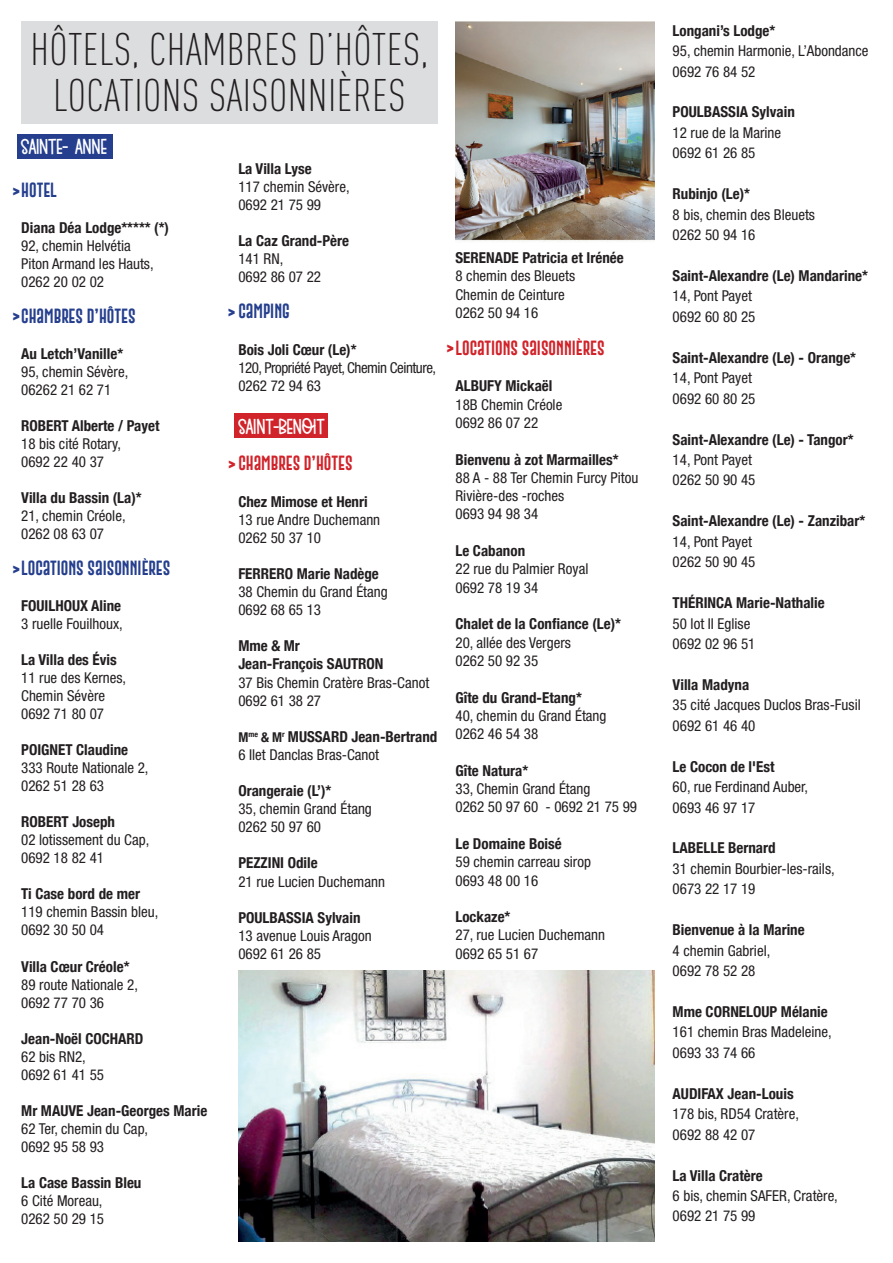
<style>
.page{position:relative;width:893px;height:1263px;background:#fff}
.page>*{position:absolute;margin:0;border:0;box-sizing:border-box;transform-origin:0 0}
.t1{font:300 45px/45.9px "DIN Cond";letter-spacing:.01em;color:#231f20;text-align:center}
.t2{font:21px "Holiday Planner";color:#fff}
.t3{font:700 21px "Bison";color:#253f8e}
.t4{font:700 21px "Bison";color:#d1232a}
.t5{font:condensed 15px/20.4px "Helvetica Neue";color:#231f20}
.t6{font:700 condensed 15px/18.1px "Helvetica Neue";color:#231f20}
.t7{font:15px "Gobold Extra 2";color:#253f8e}
.t8{font:condensed 15px/18.1px "Helvetica Neue";letter-spacing:-.03em;color:#231f20}
.t9{font:15px "Gobold Extra 2";color:#d1232a}
.s1{font-weight:700;font-size:13.5px}
.s2{font-weight:700}
</style>
<div class="page">
<div style="left:17px;top:134px;width:95px;height:25px;background:#253f8e"></div>
<div style="left:234px;top:413px;width:94px;height:25px;background:#d1232a"></div>
<img style="left:238px;top:970px;width:417px;height:272px">
<div style="left:21px;top:21px;width:416px;height:102px;background:#dcdddf"></div>
<img style="left:455px;top:21px;width:200px;height:221px">
<h1 class="t1" style="left:30px;top:27px;width:399px">HÔTELS, CHAMBRES D’HÔTES,<br>LOCATIONS SAISONNIÈRES</h1>
<h2 class="t2" style="left:21px;top:134px;width:87px">SAINTE- ANNE</h2>
<p class="t7" style="left:21px;top:180px;width:37px">HOTEL</p>
<p class="t6" style="left:21px;top:219px;width:149px">Diana Déa Lodge***** (*)</p>
<p class="t5" style="left:21px;top:237px;width:134px;line-height:18px">92, chemin Helvétia<br>Piton Armand les Hauts,<br>0262 20 02 02</p>
<p class="t7" style="left:21px;top:306px;width:116px">CHAMBRES D’HÔTES</p>
<p class="t6" style="left:21px;top:345px;width:103px">Au Letch’Vanille*</p>
<p class="t5" style="left:21px;top:363px;width:109px;line-height:18px">95, chemin Sévère,<br>06262 21 62 71</p>
<p class="t6" style="left:21px;top:417px;width:140px">ROBERT Alberte / Payet</p>
<p class="t5" style="left:21px;top:435px;width:101px;line-height:18px">18 bis cité Rotary,<br>0692 22 40 37</p>
<p class="t6" style="left:21px;top:489px;width:122px">Villa du Bassin (La)*</p>
<p class="t5" style="left:21px;top:507px;width:106px;line-height:18px">21, chemin Créole,<br>0262 08 63 07</p>
<p class="t7" style="left:21px;top:558px;width:151px">LOCATIONS SAISONNIÈRES</p>
<p class="t6" style="left:21px;top:597px;width:102px">FOUILHOUX Aline</p>
<p class="t5" style="left:21px;top:614px;width:103px">3 ruelle Fouilhoux,</p>
<p class="t6" style="left:21px;top:651px;width:97px">La Villa des Évis</p>
<p class="t5" style="left:21px;top:669px;width:106px;line-height:18px">11 rue des Kernes,<br>Chemin Sévère<br>0692 71 80 07</p>
<p class="t6" style="left:21px;top:741px;width:108px">POIGNET Claudine</p>
<p class="t5" style="left:21px;top:759px;width:129px;line-height:18px">333 Route Nationale 2,<br>0262 51 28 63</p>
<p class="t6" style="left:21px;top:813px;width:95px">ROBERT Joseph</p>
<p class="t5" style="left:21px;top:831px;width:130px;line-height:18px">02 lotissement du Cap,<br>0692 18 82 41</p>
<p class="t6" style="left:21px;top:885px;width:120px">Ti Case bord de mer</p>
<p class="t5" style="left:21px;top:903px;width:139px;line-height:18px">119 chemin Bassin bleu,<br>0692 30 50 04</p>
<p class="t6" style="left:21px;top:957px;width:110px">Villa Cœur Créole*</p>
<p class="t5" style="left:21px;top:975px;width:118px;line-height:18px">89 route Nationale 2,<br>0692 77 70 36</p>
<p class="t6" style="left:21px;top:1029px;width:124px">Jean-Noël COCHARD</p>
<p class="t5" style="left:21px;top:1047px;width:84px;line-height:18px">62 bis RN2,<br>0692 61 41 55</p>
<p class="t6" style="left:21px;top:1101px;width:188px">Mr MAUVE Jean-Georges Marie</p>
<p class="t5" style="left:21px;top:1119px;width:128px;line-height:18px">62 Ter, chemin du Cap,<br>0692 95 58 93</p>
<p class="t6" style="left:21px;top:1173px;width:122px">La Case Bassin Bleu</p>
<p class="t5" style="left:21px;top:1191px;width:84px;line-height:18px">6 Cité Moreau,<br>0262 50 29 15</p>
<h2 class="t3" style="left:12px;top:180px;width:9px">&gt;</h2>
<h2 class="t3" style="left:12px;top:305px;width:9px">&gt;</h2>
<h2 class="t3" style="left:12px;top:558px;width:9px">&gt;</h2>
<p class="t6" style="left:238px;top:159px;width:75px">La Villa Lyse</p>
<p class="t5" style="left:238px;top:177px;width:113px;line-height:18.1px">117 chemin Sévère,<br>0692 21 75 99</p>
<p class="t6" style="left:238px;top:231px;width:112px">La Caz Grand-Père</p>
<p class="t5" style="left:238px;top:250px;width:84px;line-height:18.1px">141 RN,<br>0692 86 07 22</p>
<p class="t7" style="left:238px;top:301px;width:53px">CAMPING</p>
<p class="t6" style="left:238px;top:340px;width:120px">Bois Joli Cœur (Le)*</p>
<p class="t8" style="left:238px;top:358px;width:199px">120, Propriété Payet, Chemin Ceinture,<br>0262 72 94 63</p>
<h2 class="t2" style="left:238px;top:415px;width:88px">SAINT-BENOIT</h2>
<p class="t9" style="left:238px;top:454px;width:116px">CHAMBRES D’HÔTES</p>
<p class="t6" style="left:238px;top:492px;width:131px">Chez Mimose et Henri</p>
<p class="t5" style="left:238px;top:510px;width:143px;line-height:18.1px">13 rue Andre Duchemann<br>0262 50 37 10</p>
<p class="t6" style="left:238px;top:564px;width:142px">FERRERO Marie Nadège</p>
<p class="t5" style="left:238px;top:583px;width:151px;line-height:18.1px">38 Chemin du Grand Étang<br>0692 68 65 13</p>
<p class="t6" style="left:238px;top:637px;width:147px">Mme &amp; Mr<br>Jean-François SAUTRON</p>
<p class="t5" style="left:238px;top:673px;width:192px;line-height:18.1px">37 Bis Chemin Cratère Bras-Canot<br>0692 61 38 27</p>
<p class="t5" style="left:238px;top:727px;width:201px;line-height:18.1px"><span class="s1">M</span><sup>me</sup> <span class="s1">&amp; M</span><sup>r</sup> <span class="s2">MUSSARD Jean-Bertrand<br></span>6 Ilet Danclas Bras-Canot</p>
<p class="t6" style="left:238px;top:781px;width:95px">Orangeraie (L’)*</p>
<p class="t5" style="left:238px;top:800px;width:135px;line-height:18.1px">35, chemin Grand Étang<br>0262 50 97 60</p>
<p class="t6" style="left:238px;top:854px;width:81px">PEZZINI Odile</p>
<p class="t5" style="left:238px;top:871px;width:148px">21 rue Lucien Duchemann</p>
<p class="t6" style="left:238px;top:908px;width:124px">POULBASSIA Sylvain</p>
<p class="t5" style="left:238px;top:926px;width:135px;line-height:18.1px">13 avenue Louis Aragon<br>0692 61 26 85</p>
<h2 class="t3" style="left:228px;top:301px;width:9px">&gt;</h2>
<h2 class="t4" style="left:228px;top:453px;width:9px">&gt;</h2>
<p class="t6" style="left:455px;top:249px;width:170px">SERENADE Patricia et Irénée</p>
<p class="t5" style="left:455px;top:267px;width:121px;line-height:18.3px">8 chemin des Bleuets<br>Chemin de Ceinture<br>0262 50 94 16</p>
<p class="t9" style="left:455px;top:338px;width:151px">LOCATIONS SAISONNIÈRES</p>
<p class="t6" style="left:455px;top:377px;width:98px">ALBUFY Mickaël</p>
<p class="t5" style="left:455px;top:395px;width:108px;line-height:18.3px">18B Chemin Créole<br>0692 86 07 22</p>
<p class="t6" style="left:455px;top:450px;width:165px">Bienvenu à zot Marmailles*</p>
<p class="t5" style="left:455px;top:468px;width:184px;line-height:18.3px">88 A - 88 Ter Chemin Furcy Pitou<br>Rivière-des -roches<br>0693 94 98 34</p>
<p class="t6" style="left:455px;top:541px;width:71px">Le Cabanon</p>
<p class="t5" style="left:455px;top:560px;width:134px;line-height:18.3px">22 rue du Palmier Royal<br>0692 78 19 34</p>
<p class="t6" style="left:455px;top:615px;width:167px">Chalet de la Confiance (Le)*</p>
<p class="t5" style="left:455px;top:633px;width:117px;line-height:18.3px">20, allée des Vergers<br>0262 50 92 35</p>
<p class="t6" style="left:455px;top:688px;width:128px">Gîte du Grand-Etang*</p>
<p class="t5" style="left:455px;top:706px;width:152px;line-height:18.3px">40, chemin du Grand Étang<br>0262 46 54 38</p>
<p class="t6" style="left:455px;top:761px;width:74px">Gîte Natura*</p>
<p class="t5" style="left:455px;top:779px;width:183px;line-height:18.3px">33, Chemin Grand Étang<br>0262 50 97 60 - 0692 21 75 99</p>
<p class="t6" style="left:455px;top:834px;width:108px">Le Domaine Boisé</p>
<p class="t5" style="left:455px;top:853px;width:137px;line-height:18.3px">59 chemin carreau sirop<br>0693 48 00 16</p>
<p class="t6" style="left:455px;top:907px;width:56px">Lockaze*</p>
<p class="t5" style="left:455px;top:926px;width:151px;line-height:18.3px">27, rue Lucien Duchemann<br>0692 65 51 67</p>
<h2 class="t4" style="left:446px;top:338px;width:9px">&gt;</h2>
<p class="t6" style="left:673px;top:21px;width:104px">Longani’s Lodge*</p>
<p class="t5" style="left:673px;top:41px;width:197px">95, chemin Harmonie, L’Abondance<br>0692 76 84 52</p>
<p class="t6" style="left:673px;top:103px;width:124px">POULBASSIA Sylvain</p>
<p class="t5" style="left:673px;top:122px;width:110px">12 rue de la Marine<br>0692 61 26 85</p>
<p class="t6" style="left:673px;top:185px;width:79px">Rubinjo (Le)*</p>
<p class="t5" style="left:673px;top:204px;width:144px">8 bis, chemin des Bleuets<br>0262 50 94 16</p>
<p class="t6" style="left:673px;top:266px;width:197px">Saint-Alexandre (Le) Mandarine*</p>
<p class="t5" style="left:673px;top:286px;width:84px">14, Pont Payet<br>0692 60 80 25</p>
<p class="t6" style="left:673px;top:348px;width:185px">Saint-Alexandre (Le) - Orange*</p>
<p class="t5" style="left:673px;top:368px;width:84px">14, Pont Payet<br>0692 60 80 25</p>
<p class="t6" style="left:673px;top:430px;width:182px">Saint-Alexandre (Le) - Tangor*</p>
<p class="t5" style="left:673px;top:449px;width:84px">14, Pont Payet<br>0262 50 90 45</p>
<p class="t6" style="left:673px;top:512px;width:194px">Saint-Alexandre (Le) - Zanzibar*</p>
<p class="t5" style="left:673px;top:531px;width:84px">14, Pont Payet<br>0262 50 90 45</p>
<p class="t6" style="left:673px;top:593px;width:154px">THÉRINCA Marie-Nathalie</p>
<p class="t5" style="left:673px;top:613px;width:84px">50 lot II Eglise<br>0692 02 96 51</p>
<p class="t6" style="left:673px;top:675px;width:78px">Villa Madyna</p>
<p class="t5" style="left:673px;top:695px;width:190px">35 cité Jacques Duclos Bras-Fusil<br>0692 61 46 40</p>
<p class="t6" style="left:673px;top:757px;width:103px">Le Cocon de l'Est</p>
<p class="t5" style="left:673px;top:776px;width:137px">60, rue Ferdinand Auber,<br>0693 46 97 17</p>
<p class="t6" style="left:673px;top:839px;width:105px">LABELLE Bernard</p>
<p class="t5" style="left:673px;top:858px;width:164px">31 chemin Bourbier-les-rails,<br>0673 22 17 19</p>
<p class="t6" style="left:673px;top:920px;width:134px">Bienvenue à la Marine</p>
<p class="t5" style="left:673px;top:940px;width:99px">4 chemin Gabriel,<br>0692 78 52 28</p>
<p class="t6" style="left:673px;top:1002px;width:157px">Mme CORNELOUP Mélanie</p>
<p class="t5" style="left:673px;top:1022px;width:161px">161 chemin Bras Madeleine,<br>0693 33 74 66</p>
<p class="t6" style="left:673px;top:1084px;width:123px">AUDIFAX Jean-Louis</p>
<p class="t5" style="left:673px;top:1103px;width:128px">178 bis, RD54 Cratère,<br>0692 88 42 07</p>
<p class="t6" style="left:673px;top:1166px;width:92px">La Villa Cratère</p>
<p class="t5" style="left:673px;top:1185px;width:167px">6 bis, chemin SAFER, Cratère,<br>0692 21 75 99</p>
</div>
